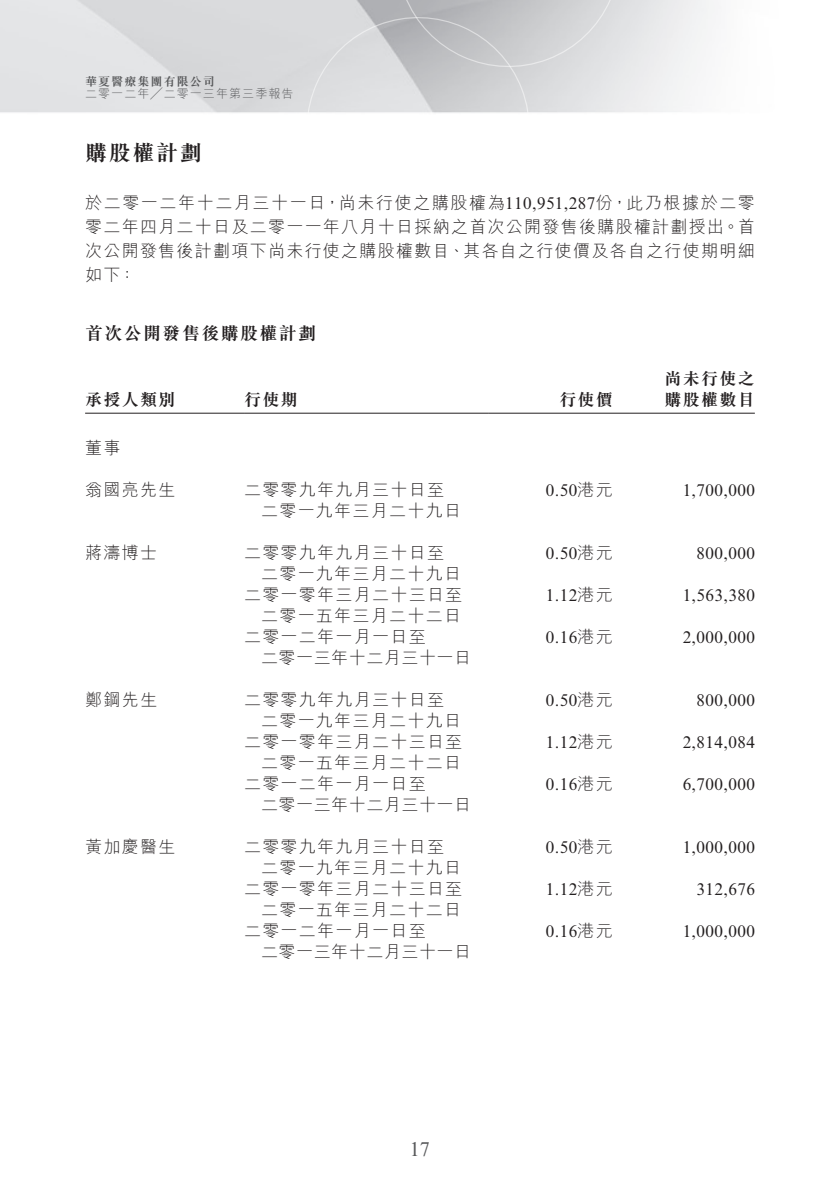
<style>
.page{position:relative;width:840px;height:1191px;background:#fff}
.page>*{position:absolute;margin:0;border:0;box-sizing:border-box;transform-origin:0 0}
.Heading_1{font:700 22px "M Sung HK";letter-spacing:.075em;color:#231f20}
.t1{font:20px "Times New Roman MT Std";color:#57585a}
.Heading_2{font:700 18px "M Sung HK";letter-spacing:.075em;color:#231f20}
.Body_Text{font:300 17px/24px "M Hei HK";letter-spacing:.075em;color:#231f20;text-align:right}
.Body_Text-2{font:17px "Times New Roman MT Std";letter-spacing:.025em;color:#231f20}
.Body_Text-3{font:300 17px/21px "M Hei HK";letter-spacing:.03em;color:#231f20}
.Body_Text-4{font:700 17px "M Sung HK";letter-spacing:.075em;color:#231f20}
.t2{font:300 12px "M Hei HK";letter-spacing:.09em;color:#57585a}
.t3{font:700 12px "M Sung HK";letter-spacing:.09em;color:#57585a}
.s1{font-family:"Times New Roman MT Std";font-weight:400}
.s2{font-family:"M Hei HK";font-weight:300}
</style>
<div class="page">
<svg style="left:304px;top:15px;width:227px;height:99px;background:#d7d8da"></svg>
<svg style="left:394px;top:0;width:227px;height:69px;background:#c8c9cb"></svg>
<hr style="left:85px;top:413px;width:159px;height:1px;background:#231f20">
<hr style="left:244px;top:413px;width:244px;height:1px;background:#231f20">
<hr style="left:488px;top:413px;width:141px;height:1px;background:#231f20">
<hr style="left:629px;top:413px;width:125px;height:1px;background:#231f20">
<p class="t3" style="left:85px;top:75px;width:131px">華夏醫療集團有限公司</p>
<p class="t2" style="left:85px;top:87px;width:210px">二零一二年╱二零一三年第三季報告</p>
<p class="Heading_1" style="left:85px;top:142px;width:118px">購股權計劃</p>
<p class="Body_Text" style="left:85px;top:191px;width:671px;text-align:justify">於二零一二年十二月三十一日，尚未行使之購股權為<span class="s1">110,951,287</span>份，此乃根據於二零零二年四月二十日及二零一一年八月十日採納之首次公開發售後購股權計劃授出。首次公開發售後計劃項下尚未行使之購股權數目、其各自之行使價及各自之行使期明細如下：</p>
<p class="Heading_2" style="left:85px;top:324px;width:232px">首次公開發售後購股權計劃</p>
<p class="Body_Text-4" style="left:85px;top:391px;width:92px">承授人類別</p>
<p class="Body_Text-4" style="left:244px;top:391px;width:55px">行使期</p>
<p class="Body_Text" style="left:85px;top:435px;width:37px">董事</p>
<p class="Body_Text" style="left:85px;top:477px;width:92px">翁國亮先生</p>
<p class="Body_Text" style="left:244px;top:477px;width:201px">二零零九年九月三十日至</p>
<p class="Body_Text" style="left:261px;top:498px;width:201px">二零一九年三月二十九日</p>
<p class="Body_Text" style="left:85px;top:540px;width:73px">蔣濤博士</p>
<p class="Body_Text" style="left:244px;top:540px;width:201px">二零零九年九月三十日至</p>
<p class="Body_Text" style="left:261px;top:561px;width:201px">二零一九年三月二十九日</p>
<p class="Body_Text-4" style="left:559px;top:391px;width:55px">行使價</p>
<p class="Body_Text-2" style="left:545px;top:480px;width:69px">0.50<span class="s2">港元</span></p>
<p class="Body_Text-2" style="left:545px;top:543px;width:69px">0.50<span class="s2">港元</span></p>
<p class="Body_Text-4" style="left:664px;top:370px;width:92px">尚未行使之</p>
<p class="Body_Text-4" style="left:664px;top:391px;width:92px">購股權數目</p>
<p class="Body_Text-2" style="left:682px;top:480px;width:74px">1,700,000</p>
<p class="Body_Text-2" style="left:696px;top:543px;width:60px">800,000</p>
<p class="Body_Text" style="left:244px;top:583px;width:220px;line-height:21px">二零一零年三月二十三日至二零一五年三月二十二日</p>
<p class="Body_Text-2" style="left:682px;top:585px;width:74px">1,563,380</p>
<p class="Body_Text-2" style="left:545px;top:585px;width:69px">1.12<span class="s2">港元</span></p>
<p class="Body_Text" style="left:85px;top:687px;width:73px">鄭鋼先生</p>
<p class="Body_Text" style="left:85px;top:834px;width:92px">黃加慶醫生</p>
<p class="Body_Text-3" style="left:261px;top:625px;width:211px;text-indent:-17px">二零一二年一月一日至<br>二零一三年十二月三十一日</p>
<p class="Body_Text-2" style="left:682px;top:627px;width:74px">2,000,000</p>
<p class="Body_Text-2" style="left:545px;top:627px;width:69px">0.16<span class="s2">港元</span></p>
<p class="Body_Text" style="left:244px;top:687px;width:201px">二零零九年九月三十日至</p>
<p class="Body_Text" style="left:261px;top:708px;width:201px">二零一九年三月二十九日</p>
<p class="Body_Text-2" style="left:545px;top:690px;width:69px">0.50<span class="s2">港元</span></p>
<p class="Body_Text-2" style="left:696px;top:690px;width:60px">800,000</p>
<p class="Body_Text" style="left:244px;top:730px;width:220px;line-height:21px">二零一零年三月二十三日至二零一五年三月二十二日</p>
<p class="Body_Text-2" style="left:682px;top:732px;width:74px">2,814,084</p>
<p class="Body_Text-2" style="left:545px;top:732px;width:69px">1.12<span class="s2">港元</span></p>
<p class="Body_Text-3" style="left:261px;top:772px;width:211px;text-indent:-17px">二零一二年一月一日至<br>二零一三年十二月三十一日</p>
<p class="Body_Text-2" style="left:682px;top:774px;width:74px">6,700,000</p>
<p class="Body_Text-2" style="left:545px;top:774px;width:69px">0.16<span class="s2">港元</span></p>
<p class="Body_Text" style="left:244px;top:834px;width:201px">二零零九年九月三十日至</p>
<p class="Body_Text" style="left:261px;top:855px;width:201px">二零一九年三月二十九日</p>
<p class="Body_Text-2" style="left:545px;top:837px;width:69px">0.50<span class="s2">港元</span></p>
<p class="Body_Text-2" style="left:682px;top:837px;width:74px">1,000,000</p>
<p class="Body_Text" style="left:244px;top:877px;width:220px;line-height:21px">二零一零年三月二十三日至二零一五年三月二十二日</p>
<p class="Body_Text-2" style="left:696px;top:879px;width:60px">312,676</p>
<p class="Body_Text-2" style="left:545px;top:879px;width:69px">1.12<span class="s2">港元</span></p>
<p class="Body_Text-3" style="left:261px;top:919px;width:211px;text-indent:-17px">二零一二年一月一日至<br>二零一三年十二月三十一日</p>
<p class="Body_Text-2" style="left:682px;top:921px;width:74px">1,000,000</p>
<p class="Body_Text-2" style="left:545px;top:921px;width:69px">0.16<span class="s2">港元</span></p>
<p class="t1" style="left:410px;top:1138px;width:21px">17</p>
</div>
